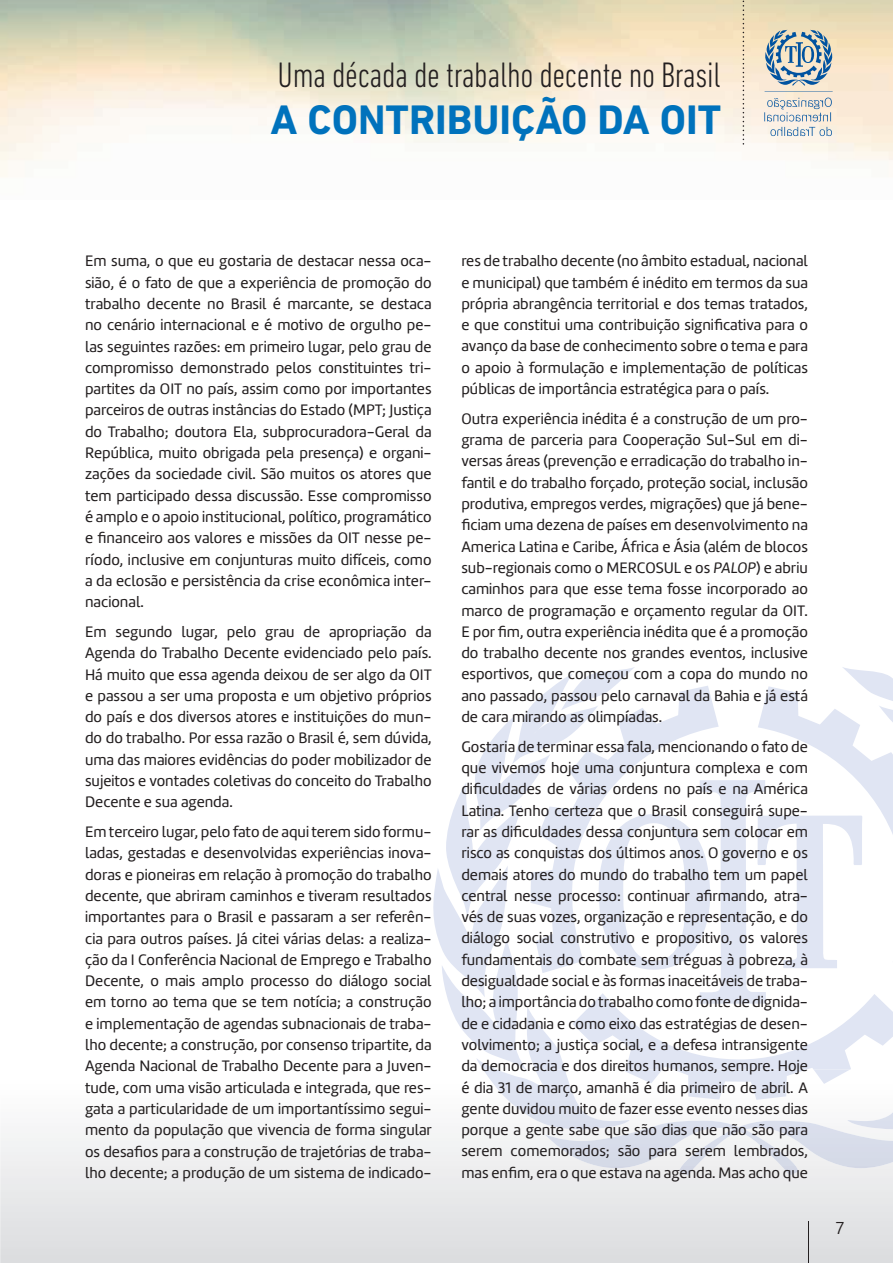
<style>
.page{position:relative;width:893px;height:1263px;background:#fff}
.page>*{position:absolute;margin:0;border:0;box-sizing:border-box;transform-origin:0 0}
.t1{font:700 42px "DIN Next LT Pro";color:#0072bc}
.t2{font:300 condensed 36px "DIN Next LT Pro";letter-spacing:-.01em;color:#231f20}
.t3{font:300 18px "Amelia";color:#231f20}
.t4{font:15.75px/21.3px "Amelia";color:#231f20;text-align:justify}
.s1{font-style:italic}
</style>
<div class="page">
<svg style="left:0;top:1133px;width:893px;height:130px"></svg>
<svg style="left:743px;top:0;width:1px;height:145px"></svg>
<svg style="left:764px;top:30px;width:69px;height:106px;background:#bdc5c6"></svg>
<svg style="left:433px;top:667px;width:460px;height:377px"></svg>
<svg style="left:476px;top:993px;width:417px;height:183px"></svg>
<hr style="left:808px;top:1221px;width:1px;height:42px;background:#231f20">
<h2 class="t2" style="left:278px;top:54px;width:445px">Uma década de trabalho decente no Brasil</h2>
<h1 class="t1" style="left:271px;top:95px;width:452px">A CONTRIBUIÇÃO DA OIT</h1>
<p class="t4" style="left:85px;top:251px;width:348px">Em suma, o que eu gostaria de destacar nessa oca&shy;sião, é o fato de que a experiência de promoção do trabalho decente no Brasil é marcante, se destaca no cenário internacional e é motivo de orgulho pe&shy;las seguintes razões: em primeiro lugar, pelo grau de compromisso demonstrado pelos constituintes tri&shy;partites da OIT no país, assim como por importantes parceiros de outras instâncias do Estado (MPT; Justiça do Trabalho; doutora Ela, subprocuradora-Geral da República, muito obrigada pela presença) e organi&shy;zações da sociedade civil. São muitos os atores que tem participado dessa discussão. Esse compromisso é amplo e o apoio institucional, político, programático e financeiro aos valores e missões da OIT nesse pe&shy;ríodo, inclusive em conjunturas muito difíceis, como a da eclosão e persistência da crise econômica inter&shy;nacional.</p>
<p class="t4" style="left:85px;top:621px;width:348px">Em segundo lugar, pelo grau de apropriação da Agenda do Trabalho Decente evidenciado pelo país.<br>Há muito que essa agenda deixou de ser algo da OIT e passou a ser uma proposta e um objetivo próprios do país e dos diversos atores e instituições do mun&shy;do do trabalho. Por essa razão o Brasil é, sem dúvida, uma das maiores evidências do poder mobilizador de sujeitos e vontades coletivas do conceito do Trabalho Decente e sua agenda.</p>
<p class="t4" style="left:85px;top:821px;width:348px">Em terceiro lugar, pelo fato de aqui terem sido formu&shy;ladas, gestadas e desenvolvidas experiências inova&shy;doras e pioneiras em relação à promoção do trabalho decente, que abriram caminhos e tiveram resultados importantes para o Brasil e passaram a ser referên&shy;cia para outros países. Já citei várias delas: a realiza&shy;ção da I Conferência Nacional de Emprego e Trabalho Decente, o mais amplo processo do diálogo social em torno ao tema que se tem notícia; a construção e implementação de agendas subnacionais de traba&shy;lho decente; a construção, por consenso tripartite, da Agenda Nacional de Trabalho Decente para a Juven&shy;tude, com uma visão articulada e integrada, que res&shy;gata a particularidade de um importantíssimo segui&shy;mento da população que vivencia de forma singular os desafios para a construção de trajetórias de traba&shy;lho decente; a produção de um sistema de indicado-</p>
<p class="t4" style="left:461px;top:250px;width:348px">res de trabalho decente (no âmbito estadual, nacional e municipal) que também é inédito em termos da sua própria abrangência territorial e dos temas tratados, e que constitui uma contribuição significativa para o avanço da base de conhecimento sobre o tema e para o apoio à formulação e implementação de políticas públicas de importância estratégica para o país.</p>
<p class="t4" style="left:461px;top:408px;width:348px">Outra experiência inédita é a construção de um pro&shy;grama de parceria para Cooperação Sul-Sul em di&shy;versas áreas (prevenção e erradicação do trabalho in&shy;fantil e do trabalho forçado, proteção social, inclusão produtiva, empregos verdes, migrações) que já bene&shy;ficiam uma dezena de países em desenvolvimento na America Latina e Caribe, África e Ásia (além de blocos sub-regionais como o MERCOSUL e os <span class="s1">PALOP</span>) e abriu caminhos para que esse tema fosse incorporado ao marco de programação e orçamento regular da OIT.<br>E por fim, outra experiência inédita que é a promoção do trabalho decente nos grandes eventos, inclusive esportivos, que começou com a copa do mundo no ano passado, passou pelo carnaval da Bahia e já está de cara mirando as olimpíadas.</p>
<p class="t4" style="left:461px;top:736px;width:348px">Gostaria de terminar essa fala, mencionando o fato de que vivemos hoje uma conjuntura complexa e com dificuldades de várias ordens no país e na América Latina. Tenho certeza que o Brasil conseguirá supe&shy;rar as dificuldades dessa conjuntura sem colocar em risco as conquistas dos últimos anos. O governo e os demais atores do mundo do trabalho tem um papel central nesse processo: continuar afirmando, atra&shy;vés de suas vozes, organização e representação, e do diálogo social construtivo e propositivo, os valores fundamentais do combate sem tréguas à pobreza, à desigualdade social e às formas inaceitáveis de traba&shy;lho; a importância do trabalho como fonte de dignida&shy;de e cidadania e como eixo das estratégias de desen&shy;volvimento; a justiça social, e a defesa intransigente da democracia e dos direitos humanos, sempre. Hoje é dia 31 de março, amanhã é dia primeiro de abril. A gente duvidou muito de fazer esse evento nesses dias porque a gente sabe que são dias que não são para serem comemorados; são para serem lembrados, mas enfim, era o que estava na agenda. Mas acho que</p>
<p class="t3" style="left:836px;top:1218px;width:10px">7</p>
</div>
